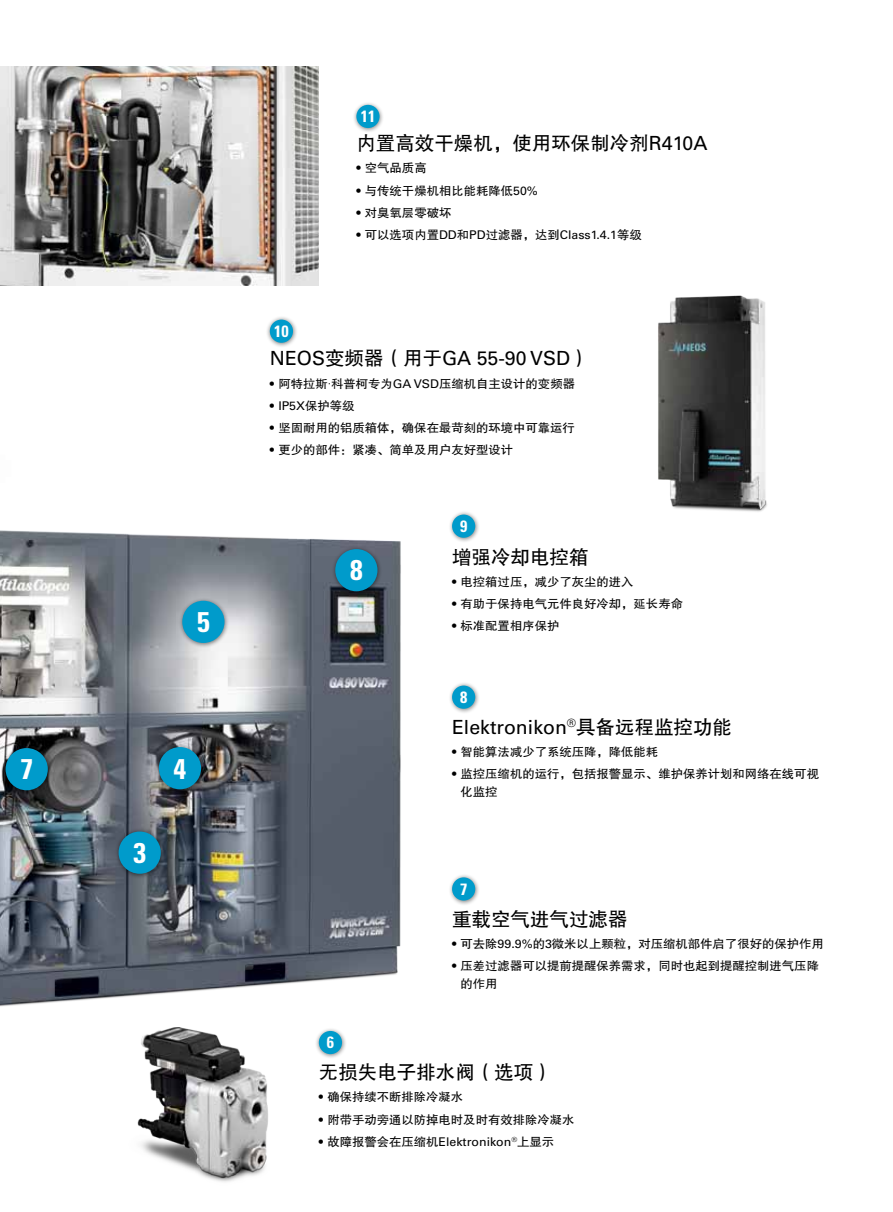
<style>
.page{position:relative;width:893px;height:1212px;background:#fff}
.page>*{position:absolute;margin:0;border:0;box-sizing:border-box;transform-origin:0 0}
.t1{font:700 condensed 28.5px "Univers LT Std";color:#fff}
.t2{font:19.5px "FZHTJW GB1 0";color:#000}
.t3{font:19.5px "Univers LT Std";color:#000}
.t4{font:700 condensed 16.35px "Univers LT Std";color:#fff}
.t5{font:12px/18px "FZHTJW GB1 0";color:#000}
.t6{font:12px "Univers LT Std";color:#000}
.s1{font-family:"Univers LT Std"}
.s2{font-family:"FZHTJW GB1 0"}
.s3{font-family:"Arial Narrow"}
</style>
<div class="page">
<img style="left:0;top:530px;width:401px;height:477px">
<img style="left:137px;top:1027px;width:131px;height:155px">
<img style="left:658px;top:295px;width:109px;height:217px">
<div style="left:315px;top:1027px;width:32px;height:32px;background:#000;opacity:.5"></div>
<div style="left:319px;top:1031px;width:23px;height:23px;background:#009bcb;border-radius:50%"></div>
<div style="left:448px;top:873px;width:32px;height:33px;background:#000;opacity:.5"></div>
<div style="left:452px;top:877px;width:23px;height:23px;background:#009bcb;border-radius:50%"></div>
<div style="left:448px;top:682px;width:32px;height:32px;background:#000;opacity:.5"></div>
<div style="left:452px;top:685px;width:23px;height:24px;background:#009bcb;border-radius:50%"></div>
<div style="left:352px;top:101px;width:32px;height:32px;background:#000;opacity:.5"></div>
<div style="left:356px;top:105px;width:24px;height:23px;background:#009bcb;border-radius:50%"></div>
<div style="left:266px;top:316px;width:32px;height:32px;background:#000;opacity:.5"></div>
<div style="left:270px;top:320px;width:23px;height:23px;background:#009bcb;border-radius:50%"></div>
<div style="left:448px;top:511px;width:32px;height:32px;background:#000;opacity:.5"></div>
<div style="left:452px;top:514px;width:23px;height:24px;background:#009bcb;border-radius:50%"></div>
<div style="left:114px;top:827px;width:52px;height:52px;background:#000;opacity:.5"></div>
<div style="left:119px;top:831px;width:42px;height:43px;background:#009bcb;border-radius:50%"></div>
<div style="left:155px;top:743px;width:51px;height:51px;background:#000;opacity:.5"></div>
<div style="left:159px;top:747px;width:42px;height:42px;background:#009bcb;border-radius:50%"></div>
<div style="left:178px;top:597px;width:51px;height:51px;background:#000;opacity:.5"></div>
<div style="left:182px;top:601px;width:42px;height:42px;background:#009bcb;border-radius:50%"></div>
<div style="left:1px;top:744px;width:52px;height:51px;background:#000;opacity:.5"></div>
<div style="left:6px;top:748px;width:42px;height:42px;background:#009bcb;border-radius:50%"></div>
<div style="left:331px;top:545px;width:51px;height:51px;background:#000;opacity:.5"></div>
<div style="left:335px;top:549px;width:42px;height:42px;background:#009bcb;border-radius:50%"></div>
<img style="left:0;top:66px;width:319px;height:219px">
<h1 class="t1" style="left:20px;top:752px;width:14px">7</h1>
<h1 class="t1" style="left:197px;top:604px;width:14px">5</h1>
<h1 class="t1" style="left:133px;top:835px;width:14px">3</h1>
<h1 class="t1" style="left:174px;top:751px;width:14px">4</h1>
<h3 class="t4" style="left:361px;top:106px;width:16px">11</h3>
<h3 class="t4" style="left:274px;top:321px;width:16px">10</h3>
<h2 class="t2" style="left:356px;top:132px;width:353px">内置高效干燥机，使用环保制冷剂<span class="s1">R410A</span></h2>
<p class="t5" style="left:356px;top:159px;width:72px"><span class="s1">•</span> 空气品质高</p>
<p class="t5" style="left:356px;top:181px;width:183px"><span class="s1">•</span> 与传统干燥机相比能耗降低<span class="s1">50%</span></p>
<p class="t5" style="left:356px;top:204px;width:97px"><span class="s1">•</span> 对臭氧层零破坏</p>
<p class="t6" style="left:356px;top:228px;width:287px">• <span class="s2">可以选项内置</span>DD<span class="s2">和</span>PD<span class="s2">过滤器，达到</span>Class1.4.1<span class="s2">等级</span></p>
<h2 class="t3" style="left:270px;top:347px;width:321px">NEOS<span class="s2">变频器（用于</span>GA 55-90 VSD<span class="s2">）</span></h2>
<p class="t5" style="left:270px;top:374px;width:307px"><span class="s1">•</span> 阿特拉斯<span class="s3">·</span>科普柯专为<span class="s1">GA VSD</span>压缩机自主设计的变频器</p>
<p class="t6" style="left:270px;top:398px;width:86px">• IP5X<span class="s2">保护等级</span></p>
<p class="t5" style="left:270px;top:419px;width:307px"><span class="s1">•</span> 坚固耐用的铝质箱体，确保在最苛刻的环境中可靠运行</p>
<p class="t5" style="left:270px;top:441px;width:245px"><span class="s1">•</span> 更少的部件：紧凑、简单及用户友好型设计</p>
<h1 class="t1" style="left:350px;top:553px;width:14px">8</h1>
<h3 class="t4" style="left:327px;top:1032px;width:9px">6</h3>
<h3 class="t4" style="left:460px;top:516px;width:9px">9</h3>
<h2 class="t2" style="left:452px;top:546px;width:138px">增强冷却电控箱</h2>
<p class="t5" style="left:452px;top:573px;width:183px"><span class="s1">•</span> 电控箱过压，减少了灰尘的进入</p>
<p class="t5" style="left:452px;top:595px;width:232px"><span class="s1">•</span> 有助于保持电气元件良好冷却，延长寿命</p>
<p class="t5" style="left:452px;top:617px;width:109px"><span class="s1">•</span> 标准配置相序保护</p>
<h3 class="t4" style="left:460px;top:687px;width:9px">8</h3>
<h2 class="t3" style="left:452px;top:715px;width:281px">Elektronikon<sup>®</sup><span class="s2">具备远程监控功能</span></h2>
<p class="t5" style="left:452px;top:743px;width:208px"><span class="s1">•</span> 智能算法减少了系统压降，降低能耗</p>
<p class="t5" style="left:461px;top:765px;width:360px;text-indent:-9px"><span class="s1">•</span> 监控压缩机的运行，包括报警显示、维护保养计划和网络在线可视化监控</p>
<h3 class="t4" style="left:460px;top:879px;width:9px">7</h3>
<h2 class="t2" style="left:452px;top:908px;width:177px">重载空气进气过滤器</h2>
<p class="t5" style="left:452px;top:935px;width:373px"><span class="s1">•</span> 可去除<span class="s1">99.9%</span>的<span class="s1">3</span>微米以上颗粒，对压缩机部件启了很好的保护作用</p>
<p class="t5" style="left:461px;top:957px;width:360px;text-indent:-9px"><span class="s1">•</span> 压差过滤器可以提前提醒保养需求，同时也起到提醒控制进气压降的作用</p>
<h2 class="t2" style="left:319px;top:1062px;width:235px">无损失电子排水阀（选项）</h2>
<p class="t5" style="left:319px;top:1088px;width:146px"><span class="s1">•</span> 确保持续不断排除冷凝水</p>
<p class="t5" style="left:319px;top:1111px;width:257px"><span class="s1">•</span> 附带手动旁通以防掉电时及时有效排除冷凝水</p>
<p class="t6" style="left:319px;top:1134px;width:237px">• <span class="s2">故障报警会在压缩机</span>Elektronikon<sup>®</sup><span class="s2">上显示</span></p>
</div>
